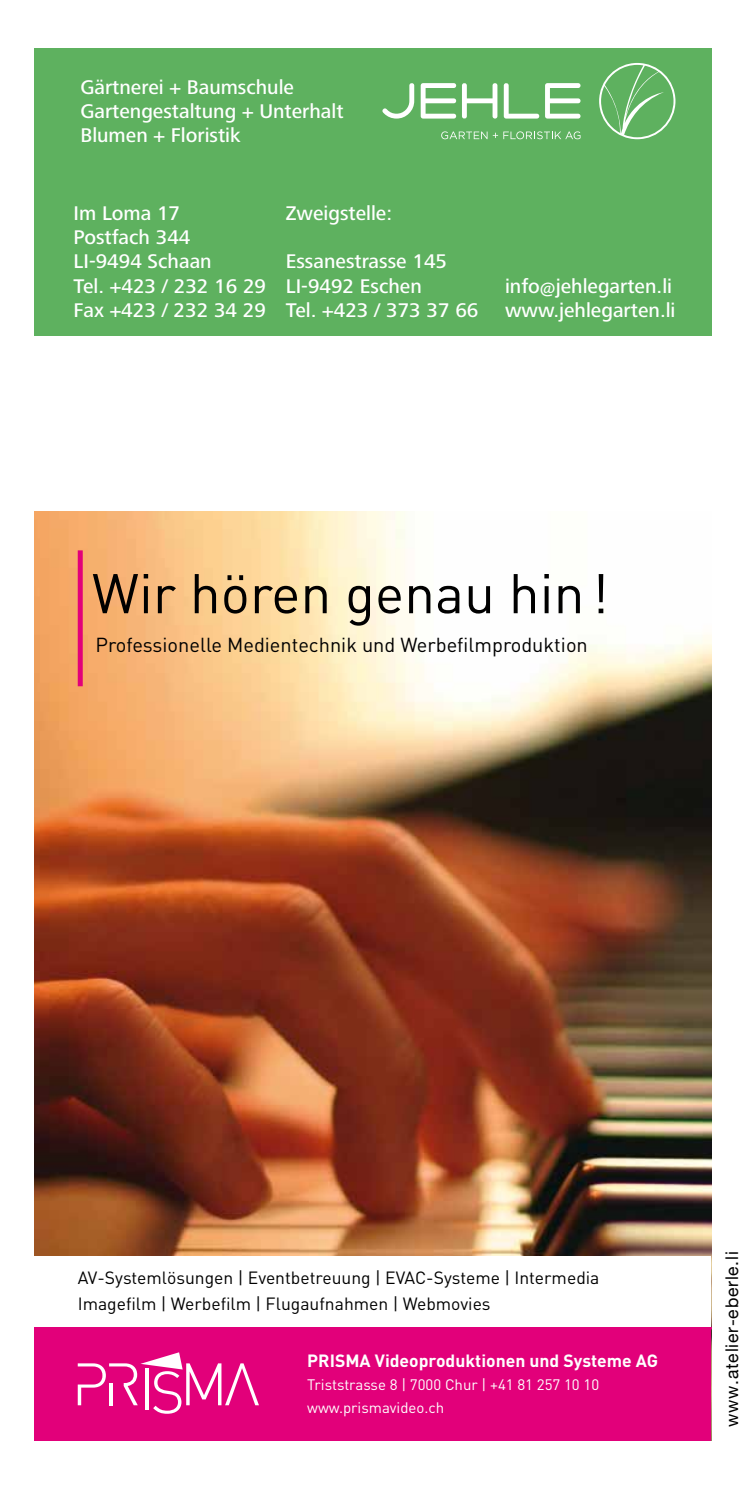
<style>
.page{position:relative;width:745px;height:1489px;background:#fff}
.page>*{position:absolute;margin:0;border:0;box-sizing:border-box;transform-origin:0 0}
.t1{font:55px "DIN";color:#000}
.t2{font:500 20.5px/24px "Frutiger Next LT";color:#fff}
.t3{font:20px "DIN";color:#000}
.t4{font:17.5px/26px "DIN";color:#000}
.t5{font:700 17.5px "DIN";color:#fff}
.t6{font:17.5px "Helvetica Neue";letter-spacing:.045em;color:#000}
.t7{font:15px/23px "DIN";color:#fff}
</style>
<div class="page">
<hr style="left:744px;top:623px;width:1px;height:865px;background:#c3004a">
<div style="left:34px;top:49px;width:676px;height:287px;background:#5eb15f"></div>
<svg style="left:599px;top:63px;width:76px;height:76px"></svg>
<svg style="left:420px;top:83px;width:77px;height:36px"></svg>
<svg style="left:503px;top:83px;width:77px;height:36px"></svg>
<svg style="left:382px;top:83px;width:32px;height:36px"></svg>
<svg style="left:441px;top:131px;width:56px;height:8px"></svg>
<svg style="left:503px;top:131px;width:77px;height:8px"></svg>
<img style="left:35px;top:511px;width:675px;height:744px">
<div style="left:78px;top:550px;width:5px;height:136px;background:#e2007a"></div>
<div style="left:35px;top:1327px;width:675px;height:112px;background:#e2007a"></div>
<svg style="left:78px;top:1352px;width:181px;height:61px"></svg>
<p class="t2" style="left:80px;top:75px;width:264px">Gärtnerei + Baumschule<br>Gartengestaltung + Unterhalt<br>Blumen + Floristik</p>
<p class="t2" style="left:73px;top:201px;width:194px">Im Loma 17<br>Postfach 344<br>LI-9494 Schaan<br>Tel. +423 / 232 16 29<br>Fax +423 / 232 34 29</p>
<p class="t2" style="left:286px;top:201px;width:108px">Zweigstelle:</p>
<p class="t2" style="left:286px;top:249px;width:194px">Essanestrasse 145<br>LI-9492 Eschen<br>Tel. +423 / 373 37 66</p>
<p class="t2" style="left:504px;top:274px;width:172px">info@jehlegarten.li www.jehlegarten.li</p>
<h1 class="t1" style="left:92px;top:559px;width:518px">Wir hören genau hin!</h1>
<p class="t3" style="left:95px;top:632px;width:493px">Professionelle Medientechnik und Werbefilmproduktion</p>
<p class="t4" style="left:78px;top:1264px;width:523px">AV-Systemlösungen | Eventbetreuung | EVAC-Systeme | Intermedia<br>Imagefilm | Werbefilm | Flugaufnahmen | Webmovies</p>
<p class="t5" style="left:307px;top:1348px;width:352px">PRISMA Videoproduktionen und Systeme AG</p>
<p class="t7" style="left:307px;top:1372px;width:293px">Triststrasse 8 | 7000 Chur | +41 81 257 10 10 www.prismavideo.ch</p>
<p class="t6" style="left:718px;top:1426px;width:177px;rotate:-90deg">www.atelier-eberle.li</p>
</div>
